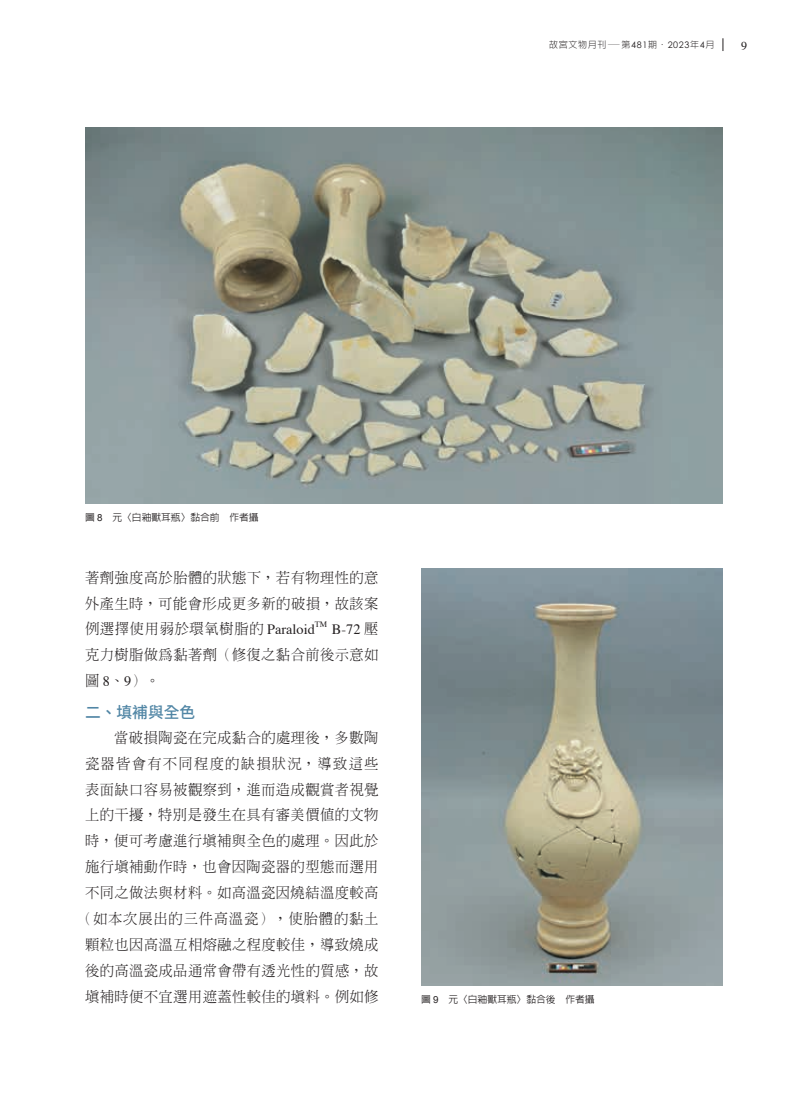
<style>
.page{position:relative;width:808px;height:1106px;background:#fff}
.page>*{position:absolute;margin:0;border:0;box-sizing:border-box;transform-origin:0 0}
.t1{font:500 15.75px "Noto Sans CJ Ktc";color:#5186a5}
.t2{font:300 14.25px/26px "AR Ming B5";letter-spacing:.03em;color:#231f20;text-align:justify}
.t3{font:14.25px "Times";color:#231f20}
.t4{font:12px "Times";color:#231f20}
.t5{font:500 9.75px "AR Hei B5";color:#231f20}
.t6{font:300 9px "AR Hei B5";letter-spacing:.075em;color:#231f20}
.t7{font:8.25px "Times";color:#231f20}
.s1{font-family:"Century Gothic";font-weight:400}
.s2{font-family:"Adobe Song Std"}
.s3{font-family:"Arial";font-weight:400}
.s4{font-family:"Times";font-weight:400}
.s5{font-family:"AR Ming B5";font-weight:300}
</style>
<div class="page">
<svg style="left:723px;top:38px;width:1px;height:13px"></svg>
<img style="left:85px;top:128px;width:638px;height:376px">
<img style="left:421px;top:569px;width:302px;height:416px">
<p class="t6" style="left:549px;top:40px;width:167px">故宮文物月刊—第<span class="s1">481</span>期<span class="s2">・</span><span class="s1">2023</span>年<span class="s1">4</span>月</p>
<p class="t4" style="left:741px;top:34px;width:7px">9</p>
<p class="t5" style="left:85px;top:512px;width:175px">圖 <span class="s3">8</span>　元〈白釉獸耳瓶〉黏合前　作者攝</p>
<p class="t2" style="left:85px;top:564px;width:295px">著劑強度高於胎體的狀態下，若有物理性的意外產生時，可能會形成更多新的破損，故該案例選擇使用弱於環氧樹脂的 <span class="s4">Paraloid</span></p>
<p class="t7" style="left:315px;top:617px;width:14px">TM</p>
<p class="t3" style="left:332px;top:616px;width:48px">B-72 <span class="s5">壓</span></p>
<p class="t2" style="left:85px;top:642px;width:295px">克力樹脂做為黏著劑（修復之黏合前後示意如圖 <span class="s4">8</span>、<span class="s4">9</span>）。</p>
<p class="t1" style="left:85px;top:703px;width:112px">二、填補與全色</p>
<p class="t2" style="left:78px;top:724px;width:302px;text-align:right">當破損陶瓷在完成黏合的處理後，多數陶<br>瓷器皆會有不同程度的缺損狀況，導致這些表面缺口容易被觀察到，進而造成觀賞者視覺上的干擾，特別是發生在具有審美價值的文物時，便可考慮進行填補與全色的處理。因此於施行填補動作時，也會因陶瓷器的型態而選用不同之做法與材料。如高溫瓷因燒結溫度較高（如本次展出的三件高溫瓷），使胎體的黏土顆粒也因高溫互相熔融之程度較佳，導致燒成後的高溫瓷成品通常會帶有透光性的質感，故填補時便不宜選用遮蓋性較佳的填料。例如修</p>
<p class="t5" style="left:421px;top:994px;width:175px">圖 <span class="s3">9</span> 元〈白釉獸耳瓶〉黏合後　作者攝</p>
</div>
